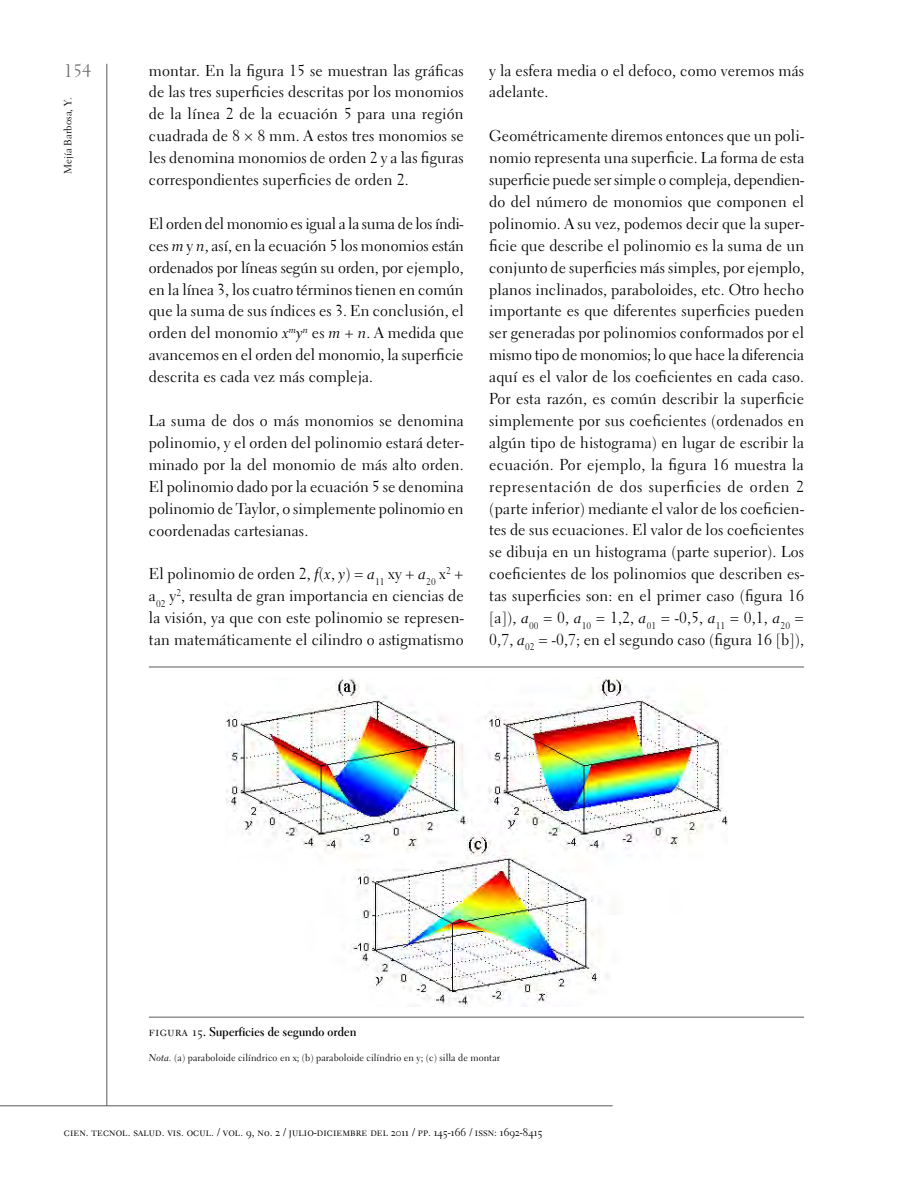
<style>
.page{position:relative;width:919px;height:1191px;background:#fff}
.page>*{position:absolute;margin:0;border:0;box-sizing:border-box;transform-origin:0 0}
.t1{font:18px "Electra LT Std";color:#6d6e71}
.t2{font:15.75px/21.9px "Electra LT Std";letter-spacing:.01em;color:#000;text-align:justify}
.t3{font:12.75px "Electra LT Std Bold Display";letter-spacing:.025em;color:#000}
.t4{font:11.25px "Electra LT Std";letter-spacing:.01em;color:#000}
.t5{font:10.5px "Electra LT Std";color:#000}
.t6{font:9.9px "Electra LT Std";color:#000}
.s1{font-family:"Electra LT Std Cursive"}
.s2{font-family:"Electra LT Std"}
</style>
<div class="page">
<hr style="left:106px;top:64px;width:1px;height:1042px;background:#58595b">
<hr style="left:0;top:1105px;width:612px;height:1px;background:#58595b">
<hr style="left:149px;top:666px;width:655px;height:1px;background:#6d6e71">
<hr style="left:149px;top:1016px;width:655px;height:1px;background:#6d6e71">
<img style="left:225px;top:677px;width:502px;height:329px">
<p class="t1" style="left:64px;top:60px;width:29px">154</p>
<p class="t5" style="left:62px;top:174px;width:78px;rotate:-90deg">Mejía Barbosa, Y.</p>
<p class="t2" style="left:149px;top:59px;width:316px">montar. En la figura 15 se muestran las gráficas de las tres superficies descritas por los monomios de la línea 2 de la ecuación 5 para una región cuadrada de 8 × 8 mm. A estos tres monomios se les denomina monomios de orden 2 y a las figuras correspondientes superficies de orden 2.</p>
<p class="t2" style="left:149px;top:212px;width:316px">El orden del monomio es igual a la suma de los índi&shy;ces <span class="s1">m</span> y <span class="s1">n</span>, así, en la ecuación 5 los monomios están ordenados por líneas según su orden, por ejemplo, en la línea 3, los cuatro términos tienen en común que la suma de sus índices es 3. En conclusión, el orden del monomio <span class="s1">x</span><sup>m</sup><span class="s1">y</span><sup>n</sup> es <span class="s1">m</span> + <span class="s1">n</span>. A medida que avancemos en el orden del monomio, la superficie descrita es cada vez más compleja.</p>
<p class="t2" style="left:149px;top:410px;width:316px">La suma de dos o más monomios se denomina polinomio, y el orden del polinomio estará deter&shy;minado por la del monomio de más alto orden.<br>El polinomio dado por la ecuación 5 se denomina polinomio de Taylor, o simplemente polinomio en coordenadas cartesianas.</p>
<p class="t2" style="left:149px;top:563px;width:316px">El polinomio de orden 2, <span class="s1">f</span>(<span class="s1">x</span>, <span class="s1">y</span>) = <span class="s1">a</span><sub>11</sub> xy + <span class="s1">a</span><sub>20</sub> x<sup>2</sup> + a<sub>02</sub> y<sup>2</sup>, resulta de gran importancia en ciencias de la visión, ya que con este polinomio se represen&shy;tan matemáticamente el cilindro o astigmatismo</p>
<p class="t2" style="left:489px;top:59px;width:316px">y la esfera media o el defoco, como veremos más adelante.</p>
<p class="t2" style="left:489px;top:125px;width:316px">Geométricamente diremos entonces que un poli&shy;nomio representa una superficie. La forma de esta superficie puede ser simple o compleja, dependien&shy;do del número de monomios que componen el polinomio. A su vez, podemos decir que la super&shy;ficie que describe el polinomio es la suma de un conjunto de superficies más simples, por ejemplo, planos inclinados, paraboloides, etc. Otro hecho importante es que diferentes superficies pueden ser generadas por polinomios conformados por el mismo tipo de monomios; lo que hace la diferencia aquí es el valor de los coeficientes en cada caso.<br>Por esta razón, es común describir la superficie simplemente por sus coeficientes (ordenados en algún tipo de histograma) en lugar de escribir la ecuación. Por ejemplo, la figura 16 muestra la representación de dos superficies de orden 2 (parte inferior) mediante el valor de los coeficien&shy;tes de sus ecuaciones. El valor de los coeficientes se dibuja en un histograma (parte superior). Los coeficientes de los polinomios que describen es&shy;tas superficies son: en el primer caso (figura 16 [a]), <span class="s1">a</span><sub>00</sub> = 0, <span class="s1">a</span><sub>10</sub> = 1,2, <span class="s1">a</span><sub>01</sub> = -0,5, <span class="s1">a</span><sub>11</sub> = 0,1, <span class="s1">a</span><sub>20</sub> = 0,7, <span class="s1">a</span><sub>02</sub> = -0,7; en el segundo caso (figura 16 [b]),</p>
<p class="t3" style="left:149px;top:1024px;width:209px"><span class="s2">figura 15</span>. Superficies de segundo orden</p>
<p class="t6" style="left:149px;top:1051px;width:353px"><span class="s1">Nota.</span> (a) paraboloide cilíndrico en x; (b) paraboloide cilíndrio en y; (c) silla de montar</p>
<p class="t4" style="left:64px;top:1124px;width:480px">cien. tecnol. salud. vis. ocul. / vol. 9, no. 2 / julio-diciembre del 2011 / pp. 145-166 / issn: 1692-8415</p>
</div>
